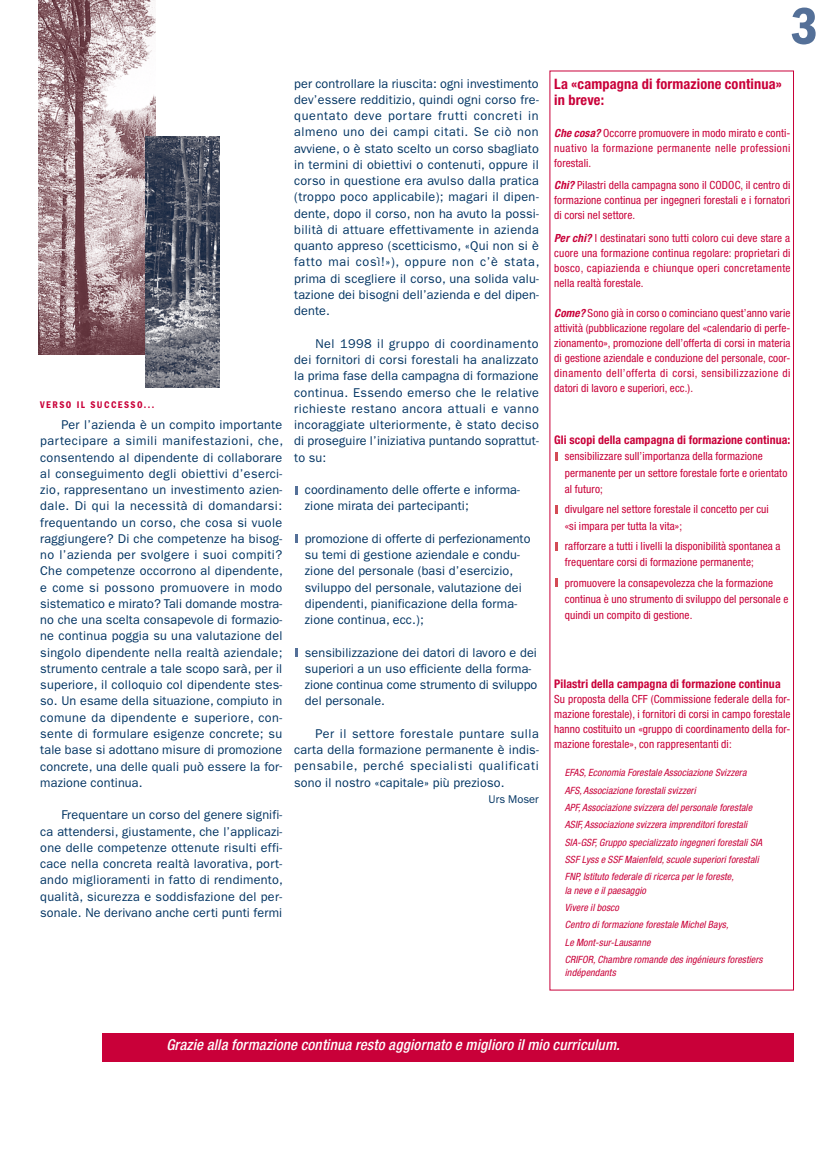
<style>
.page{position:relative;width:833px;height:1170px;background:#fff}
.page>*{position:absolute;margin:0;border:0;box-sizing:border-box;transform-origin:0 0}
.t1{font:600 condensed 53.75px "Franklin Gothic LT";color:#547098}
.t2{font:italic 500 condensed 15px "Helvetica Neue";letter-spacing:.01em;color:#fff}
.t3{font:700 condensed 14.38px/16.2px "Helvetica Neue";letter-spacing:.01em;color:#c90039}
.t4{font:12.75px/16.2px "Franklin Gothic LT";letter-spacing:.01em;color:#003362;text-align:justify}
.t5{font:700 condensed 11.88px "Helvetica Neue";letter-spacing:.01em;color:#c90039}
.t6{font:condensed 11.25px/15px "Helvetica Neue";letter-spacing:.01em;color:#c90039;text-align:justify}
.t7{font:11.25px "Franklin Gothic LT";color:#003362}
.t8{font:italic condensed 10px/17.4px "Helvetica Neue";letter-spacing:.01em;color:#c90039}
.t9{font:600 condensed 10px "Franklin Gothic LT";letter-spacing:.15em;color:#c90039}
.s1{font-weight:700;font-style:italic}
</style>
<div class="page">
<div style="left:549px;top:70px;width:245px;height:920px;border:1px solid #c90039"></div>
<svg style="left:295px;top:486px;width:3px;height:8px"></svg>
<svg style="left:295px;top:534px;width:3px;height:9px"></svg>
<svg style="left:295px;top:648px;width:3px;height:8px"></svg>
<svg style="left:555px;top:452px;width:3px;height:8px"></svg>
<svg style="left:555px;top:505px;width:3px;height:8px"></svg>
<svg style="left:555px;top:542px;width:3px;height:8px"></svg>
<svg style="left:555px;top:578px;width:3px;height:9px"></svg>
<img style="left:39px;top:0;width:117px;height:355px">
<img style="left:145px;top:136px;width:75px;height:251px">
<div style="left:103px;top:1033px;width:691px;height:28px;background:#c90039"></div>
<p class="t9" style="left:40px;top:399px;width:115px">VERSO IL SUCCESSO...</p>
<p class="t4" style="left:40px;top:416px;width:244px;text-indent:21px">Per l’azienda è un compito importante partecipare a simili manifestazioni, che, consentendo al dipendente di collaborare al conseguimento degli obiettivi d’eserci&shy;zio, rappresentano un investimento azien&shy;dale. Di qui la necessità di domandarsi: frequentando un corso, che cosa si vuole raggiungere? Di che competenze ha bisog&shy;no l’azienda per svolgere i suoi compiti?<br>Che competenze occorrono al dipendente, e come si possono promuovere in modo sistematico e mirato? Tali domande mostra&shy;no che una scelta consapevole di formazio&shy;ne continua poggia su una valutazione del singolo dipendente nella realtà aziendale; strumento centrale a tale scopo sarà, per il superiore, il colloquio col dipendente stes&shy;so. Un esame della situazione, compiuto in comune da dipendente e superiore, con&shy;sente di formulare esigenze concrete; su tale base si adottano misure di promozione concrete, una delle quali può essere la for&shy;mazione continua.</p>
<p class="t4" style="left:40px;top:806px;width:244px;text-indent:21px">Frequentare un corso del genere signifi&shy;ca attendersi, giustamente, che l’applicazi&shy;one delle competenze ottenute risulti effi&shy;cace nella concreta realtà lavorativa, port&shy;ando miglioramenti in fatto di rendimento, qualità, sicurezza e soddisfazione del per&shy;sonale. Ne derivano anche certi punti fermi</p>
<p class="t4" style="left:294px;top:75px;width:247px">per controllare la riuscita: ogni investimento dev’essere redditizio, quindi ogni corso fre&shy;quentato deve portare frutti concreti in almeno uno dei campi citati. Se ciò non avviene, o è stato scelto un corso sbagliato in termini di obiettivi o contenuti, oppure il corso in questione era avulso dalla pratica (troppo poco applicabile); magari il dipen&shy;dente, dopo il corso, non ha avuto la possi&shy;bilità di attuare effettivamente in azienda quanto appreso (scetticismo, «Qui non si è fatto mai così!»), oppure non c’è stata, prima di scegliere il corso, una solida valu&shy;tazione dei bisogni dell’azienda e del dipen&shy;dente.</p>
<p class="t4" style="left:294px;top:335px;width:246px;text-indent:21px">Nel 1998 il gruppo di coordinamento dei fornitori di corsi forestali ha analizzato la prima fase della campagna di formazione continua. Essendo emerso che le relative richieste restano ancora attuali e vanno incoraggiate ulteriormente, è stato deciso di proseguire l’iniziativa puntando soprattut&shy;to su:</p>
<p class="t4" style="left:305px;top:481px;width:216px">coordinamento delle offerte e informa&shy;zione mirata dei partecipanti;</p>
<p class="t4" style="left:305px;top:530px;width:227px;text-align:left">promozione di offerte di perfezionamento su temi di gestione aziendale e condu&shy;zione del personale (basi d’esercizio, sviluppo del personale, valutazione dei dipendenti, pianificazione della forma&shy;zione continua, ecc.);</p>
<p class="t4" style="left:305px;top:644px;width:234px;text-align:left">sensibilizzazione dei datori di lavoro e dei superiori a un uso efficiente della forma&shy;zione continua come strumento di sviluppo del personale.</p>
<p class="t4" style="left:294px;top:725px;width:246px;text-indent:21px">Per il settore forestale puntare sulla carta della formazione permanente è indis&shy;pensabile, perché specialisti qualificati sono il nostro «capitale» più prezioso.</p>
<p class="t7" style="left:488px;top:792px;width:52px">Urs Moser</p>
<h1 class="t1" style="left:791px;top:-5px;width:29px">3</h1>
<p class="t3" style="left:554px;top:76px;width:229px">La «campagna di formazione continua» in breve:</p>
<p class="t6" style="left:554px;top:125px;width:238px"><span class="s1">Che cosa?</span> Occorre promuovere in modo mirato e conti&shy;nuativo la formazione permanente nelle professioni forestali.</p>
<p class="t6" style="left:554px;top:178px;width:238px"><span class="s1">Chi?</span> Pilastri della campagna sono il CODOC, il centro di formazione continua per ingegneri forestali e i fornatori di corsi nel settore.</p>
<p class="t6" style="left:554px;top:230px;width:238px"><span class="s1">Per chi?</span> I destinatari sono tutti coloro cui deve stare a cuore una formazione continua regolare: proprietari di bosco, capiazienda e chiunque operi concretamente nella realtà forestale.</p>
<p class="t6" style="left:554px;top:305px;width:238px"><span class="s1">Come?</span> Sono già in corso o cominciano quest’anno varie attività (pubblicazione regolare del «calendario di perfe&shy;zionamento», promozione dell’offerta di corsi in materia di gestione aziendale e conduzione del personale, coor&shy;dinamento dell’offerta di corsi, sensibilizzazione di datori di lavoro e superiori, ecc.).</p>
<p class="t5" style="left:554px;top:432px;width:238px">Gli scopi della campagna di formazione continua:</p>
<p class="t6" style="left:565px;top:448px;width:224px;line-height:16.2px;text-align:left">sensibilizzare sull’importanza della formazione permanente per un settore forestale forte e orientato al futuro;</p>
<p class="t6" style="left:565px;top:501px;width:205px;line-height:16.2px">divulgare nel settore forestale il concetto per cui «si impara per tutta la vita»;</p>
<p class="t6" style="left:565px;top:538px;width:217px;line-height:16.2px">rafforzare a tutti i livelli la disponibilità spontanea a frequentare corsi di formazione permanente;</p>
<p class="t6" style="left:565px;top:574px;width:225px;line-height:16.2px;text-align:left">promuovere la consapevolezza che la formazione continua è uno strumento di sviluppo del personale e quindi un compito di gestione.</p>
<p class="t5" style="left:554px;top:676px;width:228px">Pilastri della campagna di formazione continua</p>
<p class="t6" style="left:554px;top:691px;width:238px">Su proposta della CFF (Commissione federale della for&shy;mazione forestale), i fornitori di corsi in campo forestale hanno costituito un «gruppo di coordinamento della for&shy;mazione forestale», con rappresentanti di:</p>
<p class="t8" style="left:565px;top:763px;width:199px">EFAS, Economia Forestale Associazione Svizzera AFS, Associazione forestali svizzeri<br>APF, Associazione svizzera del personale forestale ASIF, Associazione svizzera imprenditori forestali SIA-GSF, Gruppo specializzato ingegneri forestali SIA SSF Lyss e SSF Maienfeld, scuole superiori forestali FNP, Istituto federale di ricerca per le foreste,</p>
<p class="t8" style="left:565px;top:881px;width:199px">la neve e il paesaggio<br>Vivere il bosco<br>Centro di formazione forestale Michel Bays,<br>Le Mont-sur-Lausanne<br>CRIFOR, Chambre romande des ingénieurs forestiers</p>
<p class="t8" style="left:565px;top:963px;width:52px">indépendants</p>
<p class="t2" style="left:166px;top:1036px;width:455px">Grazie alla formazione continua resto aggiornato e miglioro il mio curriculum.</p>
</div>
